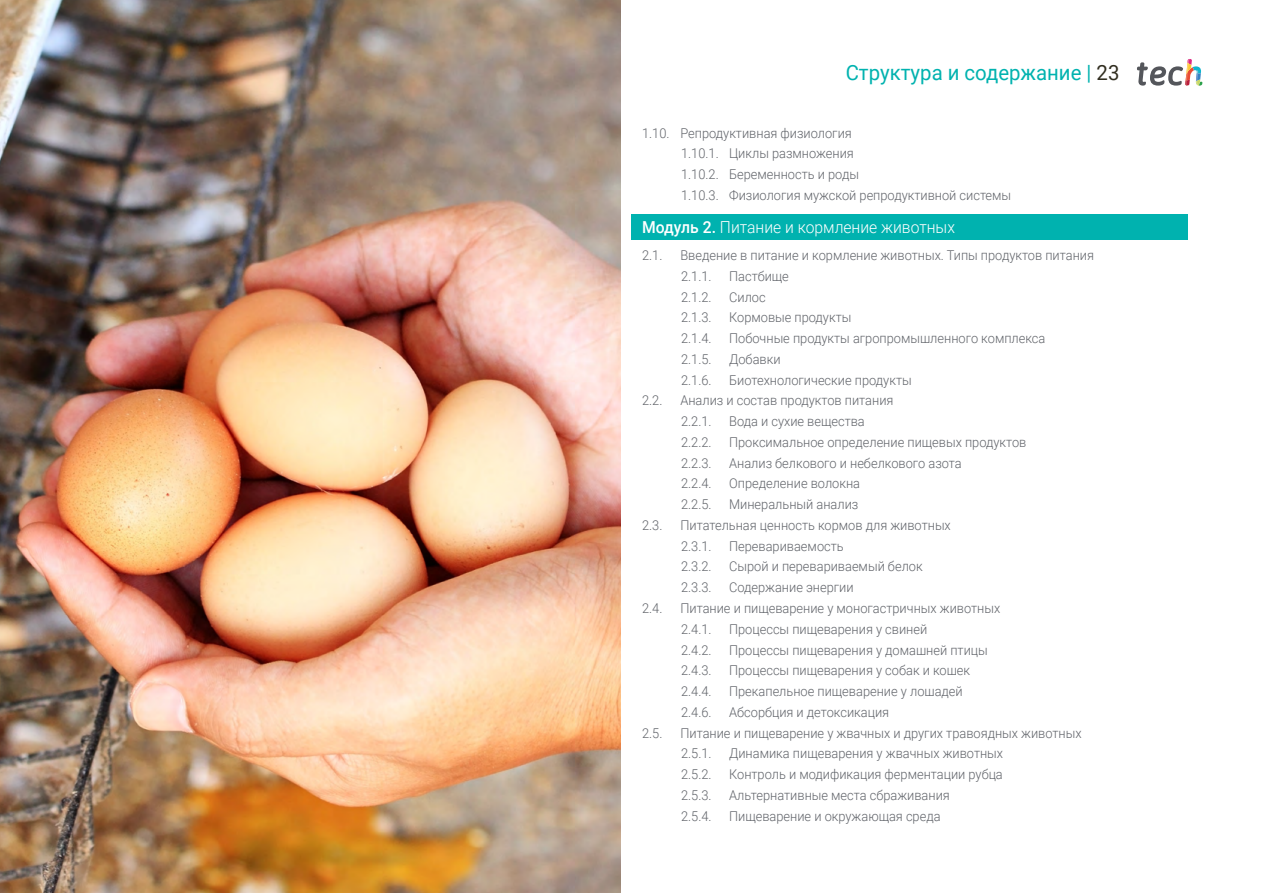
<style>
.page{position:relative;width:1263px;height:893px;background:#fff}
.page>*{position:absolute;margin:0;border:0;box-sizing:border-box;transform-origin:0 0}
.t1{font:21px "Roboto";color:#00b2af}
.t2{font:300 16.5px "Roboto";color:#fff;scale:.95 1}
.t3{font:300 13.5px/20.7px "Roboto";color:#61646a;scale:.95 1}
.s1{color:#312e20}
.s2{font-weight:500}
</style>
<div class="page">
<img style="left:0;top:0;width:621px;height:893px">
<svg style="left:1137px;top:59px;width:65px;height:27px"></svg>
<div style="left:631px;top:214px;width:556px;height:25px;background:#00b2af"></div>
<h1 class="t1" style="left:846px;top:57px;width:275px">Структура и содержание | <span class="s1">23</span></h1>
<p class="t3" style="left:681px;top:122px;width:349px;text-indent:-39px">1.10. Репродуктивная физиология<br>1.10.1. Циклы размножения<br>1.10.2. Беременность и роды<br>1.10.3. Физиология мужской репродуктивной системы</p>
<p class="t2" style="left:642px;top:216px;width:331px"><span class="s2">Модуль 2.</span> Питание и кормление животных</p>
<p class="t3" style="left:642px;top:245px;width:23px">2.1.</p>
<p class="t3" style="left:680px;top:245px;width:437px">Введение в питание и кормление животных. Типы продуктов питания<br>2.1.1.</p>
<p class="t3" style="left:729px;top:265px;width:64px">Пастбище</p>
<p class="t3" style="left:681px;top:286px;width:34px">2.1.2.</p>
<p class="t3" style="left:729px;top:286px;width:40px">Силос</p>
<p class="t3" style="left:681px;top:307px;width:34px">2.1.3.</p>
<p class="t3" style="left:729px;top:307px;width:130px">Кормовые продукты</p>
<p class="t3" style="left:681px;top:328px;width:34px">2.1.4.</p>
<p class="t3" style="left:729px;top:328px;width:334px">Побочные продукты агропромышленного комплекса</p>
<p class="t3" style="left:681px;top:348px;width:34px">2.1.5.</p>
<p class="t3" style="left:729px;top:348px;width:56px">Добавки</p>
<p class="t3" style="left:681px;top:369px;width:34px">2.1.6.</p>
<p class="t3" style="left:729px;top:369px;width:194px">Биотехнологические продукты</p>
<p class="t3" style="left:642px;top:390px;width:23px">2.2.</p>
<p class="t3" style="left:680px;top:390px;width:226px">Анализ и состав продуктов питания<br>2.2.1.</p>
<p class="t3" style="left:729px;top:411px;width:144px">Вода и сухие вещества</p>
<p class="t3" style="left:681px;top:431px;width:34px">2.2.2.</p>
<p class="t3" style="left:729px;top:431px;width:314px">Проксимальное определение пищевых продуктов</p>
<p class="t3" style="left:681px;top:452px;width:34px">2.2.3.</p>
<p class="t3" style="left:729px;top:452px;width:246px">Анализ белкового и небелкового азота</p>
<p class="t3" style="left:681px;top:473px;width:34px">2.2.4.</p>
<p class="t3" style="left:729px;top:473px;width:139px">Определение волокна</p>
<p class="t3" style="left:681px;top:494px;width:34px">2.2.5.</p>
<p class="t3" style="left:729px;top:494px;width:138px">Минеральный анализ</p>
<p class="t3" style="left:642px;top:514px;width:23px">2.3.</p>
<p class="t3" style="left:680px;top:514px;width:286px">Питательная ценность кормов для животных<br>2.3.1.</p>
<p class="t3" style="left:729px;top:535px;width:122px">Перевариваемость</p>
<p class="t3" style="left:681px;top:556px;width:34px">2.3.2.</p>
<p class="t3" style="left:729px;top:556px;width:205px">Сырой и перевариваемый белок</p>
<p class="t3" style="left:681px;top:577px;width:34px">2.3.3.</p>
<p class="t3" style="left:729px;top:577px;width:133px">Содержание энергии</p>
<p class="t3" style="left:642px;top:597px;width:23px">2.4.</p>
<p class="t3" style="left:680px;top:597px;width:338px">Питание и пищеварение у моногастричных животных<br>2.4.1.</p>
<p class="t3" style="left:729px;top:618px;width:210px">Процессы пищеварения у свиней</p>
<p class="t3" style="left:681px;top:639px;width:34px">2.4.2.</p>
<p class="t3" style="left:729px;top:639px;width:274px">Процессы пищеварения у домашней птицы</p>
<p class="t3" style="left:681px;top:660px;width:34px">2.4.3.</p>
<p class="t3" style="left:729px;top:660px;width:255px">Процессы пищеварения у собак и кошек</p>
<p class="t3" style="left:681px;top:680px;width:34px">2.4.4.</p>
<p class="t3" style="left:729px;top:680px;width:247px">Прекапельное пищеварение у лошадей</p>
<p class="t3" style="left:681px;top:701px;width:34px">2.4.6.</p>
<p class="t3" style="left:729px;top:701px;width:170px">Абсорбция и детоксикация</p>
<p class="t3" style="left:642px;top:722px;width:23px">2.5.</p>
<p class="t3" style="left:680px;top:722px;width:424px">Питание и пищеварение у жвачных и других травоядных животных<br>2.5.1.</p>
<p class="t3" style="left:729px;top:743px;width:290px">Динамика пищеварения у жвачных животных</p>
<p class="t3" style="left:681px;top:763px;width:34px">2.5.2.</p>
<p class="t3" style="left:729px;top:763px;width:290px">Контроль и модификация ферментации рубца</p>
<p class="t3" style="left:681px;top:784px;width:34px">2.5.3.</p>
<p class="t3" style="left:729px;top:784px;width:234px">Альтернативные места сбраживания</p>
<p class="t3" style="left:681px;top:805px;width:34px">2.5.4.</p>
<p class="t3" style="left:729px;top:805px;width:224px">Пищеварение и окружающая среда</p>
</div>
